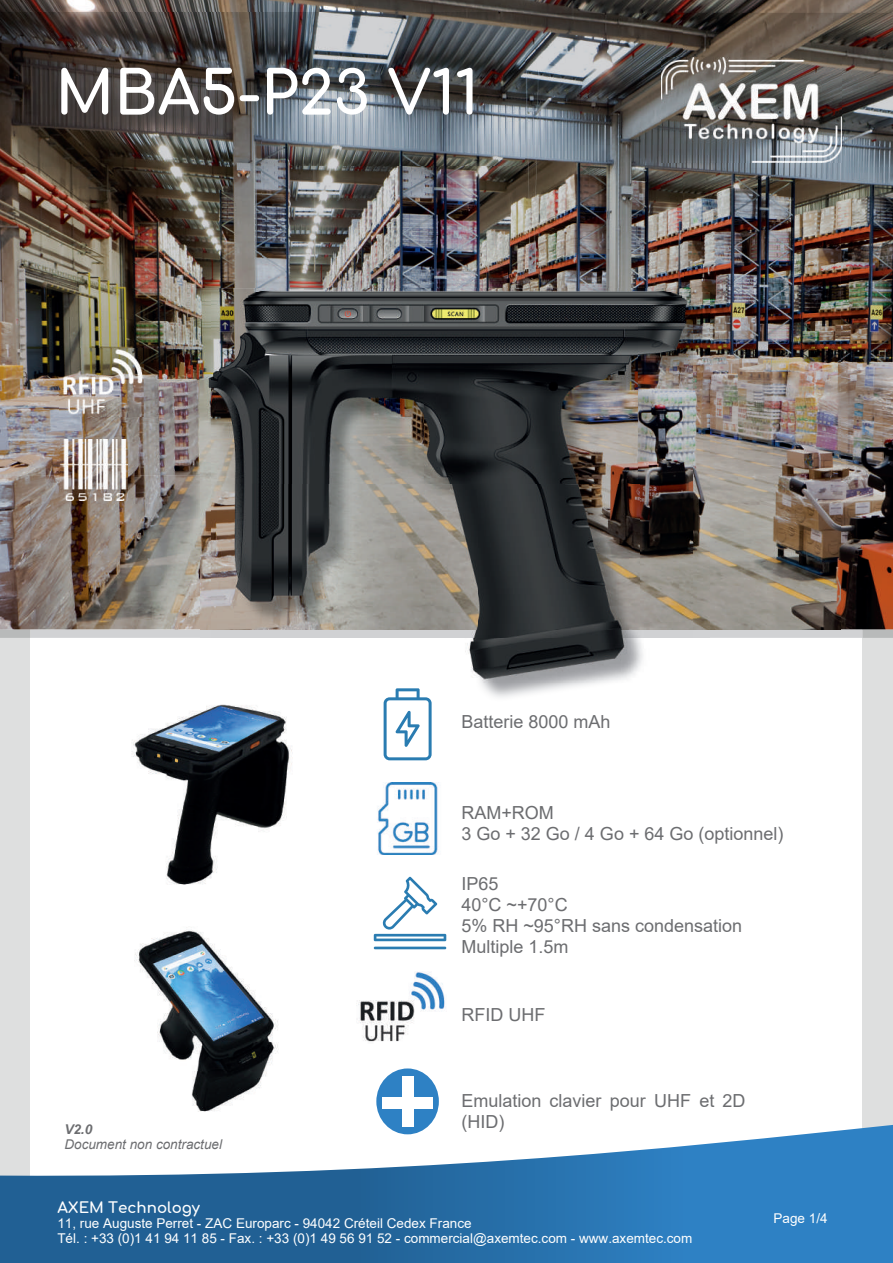
<style>
.page{position:relative;width:893px;height:1263px;background:#fff}
.page>*{position:absolute;margin:0;border:0;box-sizing:border-box;transform-origin:0 0}
.t1{font:700 60px "Comfortaa";color:#fff}
.t2{font:18px/21px "Arial";color:#6c6d70}
.t3{font:700 15px "Comfortaa";color:#fff}
.t4{font:13.5px/15px "Arial";color:#fff}
.t5{font:italic 13.5px "Arial";color:#6c6d70}
.t6{font:italic 700 13.5px "Arial";color:#6c6d70}
</style>
<div class="page">
<div style="left:0;top:64px;width:893px;height:1199px;background:#dedfdf"></div>
<div style="left:31px;top:71px;width:831px;height:1137px;background:#fff"></div>
<svg style="left:0;top:1125px;width:893px;height:138px"></svg>
<img style="left:0;top:0;width:893px;height:13px">
<img style="left:0;top:13px;width:525px;height:154px">
<img style="left:525px;top:13px;width:158px;height:275px">
<img style="left:683px;top:13px;width:210px;height:51px">
<img style="left:841px;top:64px;width:52px;height:565px">
<img style="left:683px;top:163px;width:158px;height:209px">
<img style="left:0;top:167px;width:262px;height:154px">
<img style="left:262px;top:167px;width:264px;height:121px">
<img style="left:0;top:321px;width:201px;height:308px">
<img style="left:710px;top:372px;width:131px;height:257px">
<img style="left:661px;top:57px;width:181px;height:106px">
<img style="left:211px;top:293px;width:499px;height:409px">
<img style="left:211px;top:638px;width:481px;height:45px">
<svg style="left:0;top:629px;width:893px;height:9px;background:#afb0b1"></svg>
<img style="left:201px;top:288px;width:491px;height:49px">
<img style="left:201px;top:336px;width:10px;height:293px">
<img style="left:131px;top:700px;width:166px;height:185px">
<img style="left:135px;top:930px;width:158px;height:209px">
<svg style="left:384px;top:688px;width:48px;height:72px"></svg>
<svg style="left:374px;top:947px;width:72px;height:2px"></svg>
<svg style="left:374px;top:877px;width:72px;height:64px"></svg>
<img style="left:377px;top:782px;width:62px;height:72px">
<div style="left:376px;top:1068px;width:63px;height:66px;background:#2e81c4;border-radius:50%"></div>
<div style="left:402px;top:1076px;width:11px;height:51px;background:#fff"></div>
<div style="left:382px;top:1097px;width:51px;height:11px;background:#fff"></div>
<img style="left:356px;top:972px;width:89px;height:70px">
<img style="left:61px;top:440px;width:67px;height:60px">
<img style="left:60px;top:349px;width:84px;height:67px">
<h1 class="t1" style="left:31px;top:35px;width:401px">MBA5-P23 V1</h1>
<h1 class="t1" style="left:55px;top:38px;width:425px">MBA5-P23 V11</h1>
<h2 class="t2" style="left:461px;top:711px;width:151px">Batterie 8000 mAh</h2>
<h2 class="t2" style="left:461px;top:802px;width:324px">RAM+ROM<br>3 Go + 32 Go / 4 Go + 64 Go (optionnel)</h2>
<h2 class="t2" style="left:461px;top:873px;width:282px">IP65<br>40°C ~+70°C<br>5% RH ~95°RH sans condensation<br>Multiple 1.5m</h2>
<p class="t6" style="left:64px;top:1120px;width:29px">V2.0</p>
<p class="t5" style="left:64px;top:1135px;width:159px">Document non contractuel</p>
<h2 class="t2" style="left:461px;top:1004px;width:85px">RFID UHF</h2>
<h2 class="t2" style="left:461px;top:1089px;width:286px">Emulation clavier pour UHF et 2D (HID)</h2>
<p class="t3" style="left:57px;top:1193px;width:144px">AXEM Technology</p>
<p class="t4" style="left:57px;top:1215px;width:636px">11, rue Auguste Perret - ZAC Europarc - 94042 Créteil Cedex France<br>Tél. : +33 (0)1 41 94 11 85 - Fax. : +33 (0)1 49 56 91 52 - commercial@axemtec.com - www.axemtec.com</p>
<p class="t4" style="left:774px;top:1211px;width:56px">Page 1/4</p>
</div>
